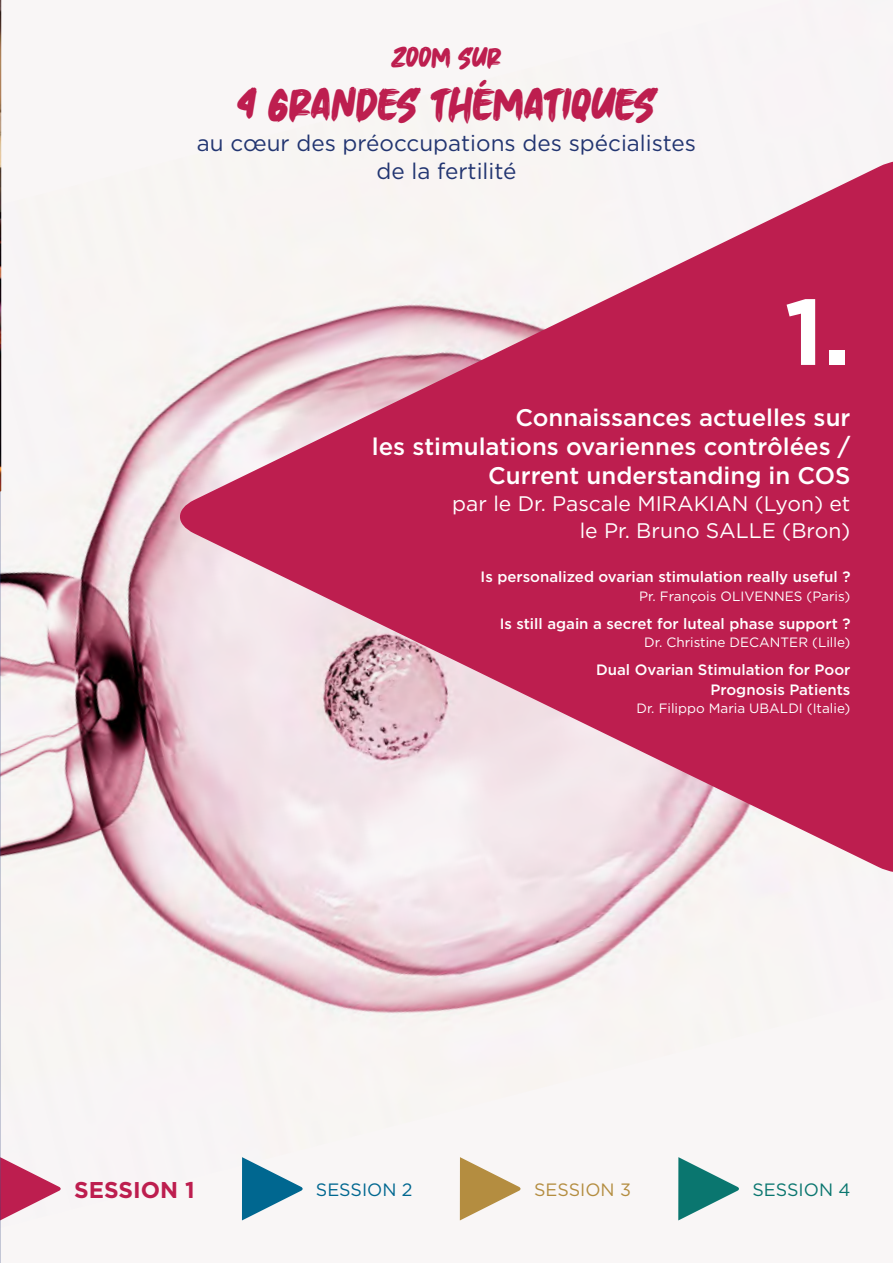
<style>
.page{position:relative;width:893px;height:1263px;background:#fdfafa}
.page>*{position:absolute;margin:0;border:0;box-sizing:border-box;transform-origin:0 0}
.t1{font:700 93.45px "Gotham";color:#fff}
.t2{font:40.5px "Wkwkwk";color:#bd1e4f}
.t3{font:25.5px "Wkwkwk";color:#bd1e4f}
.t4{font:500 24px/28.8px "Gotham";color:#fff;text-align:right}
.t5{font:700 22.8px "Gotham";color:#bd1e4f}
.t6{font:22.5px/27px "Gotham";color:#223571;text-align:center}
.t7{font:21px/26.8px "Gotham";color:#fff;text-align:right}
.t8{font:17.85px "Gotham";color:#006790}
.t9{font:17.85px "Gotham";color:#b48d40}
.t10{font:17.85px "Gotham";color:#0a766f}
.t11{font:500 15px/19.5px "Gotham";color:#fff;text-align:right}
.t12{font:13.5px "Gotham";color:#fff}
</style>
<div class="page">
<img style="left:0;top:0;width:698px;height:1228px">
<svg style="left:175px;top:157px;width:718px;height:719px;fill:#bd1e4f"></svg>
<svg style="left:0;top:1157px;width:61px;height:63px"></svg>
<svg style="left:242px;top:1157px;width:61px;height:63px"></svg>
<svg style="left:460px;top:1157px;width:61px;height:63px"></svg>
<svg style="left:678px;top:1157px;width:61px;height:63px"></svg>
<img style="left:0;top:0;width:1px;height:492px">
<h3 class="t3" style="left:392px;top:39px;width:111px">ZOOM SUR</h3>
<h2 class="t2" style="left:237px;top:73px;width:420px">4 GRANDES THÉMATIQUES</h2>
<h3 class="t6" style="left:197px;top:130px;width:501px">au cœur des préoccupations des spécialistes de la fertilité</h3>
<h1 class="t1" style="left:784px;top:270px;width:68px">1.</h1>
<h3 class="t4" style="left:372px;top:403px;width:480px">Connaissances actuelles sur<br>les stimulations ovariennes contrôlées /<br>Current understanding in COS</h3>
<h3 class="t7" style="left:452px;top:489px;width:400px">par le Dr. Pascale MIRAKIAN (Lyon) et le Pr. Bruno SALLE (Bron)</h3>
<p class="t11" style="left:481px;top:566px;width:371px">Is personalized ovarian stimulation really useful ?</p>
<p class="t12" style="left:639px;top:588px;width:213px">Pr. François OLIVENNES (Paris)</p>
<p class="t11" style="left:500px;top:614px;width:352px">Is still again a secret for luteal phase support ?</p>
<p class="t12" style="left:644px;top:634px;width:208px">Dr. Christine DECANTER (Lille)</p>
<p class="t11" style="left:596px;top:660px;width:256px">Dual Ovarian Stimulation for Poor<br>Prognosis Patients</p>
<p class="t12" style="left:636px;top:699px;width:215px">Dr. Filippo Maria UBALDI (Italie)</p>
<h3 class="t5" style="left:74px;top:1175px;width:122px">SESSION 1</h3>
<p class="t8" style="left:316px;top:1178px;width:98px">SESSION 2</p>
<p class="t9" style="left:534px;top:1178px;width:98px">SESSION 3</p>
<p class="t10" style="left:752px;top:1178px;width:99px">SESSION 4</p>
</div>
